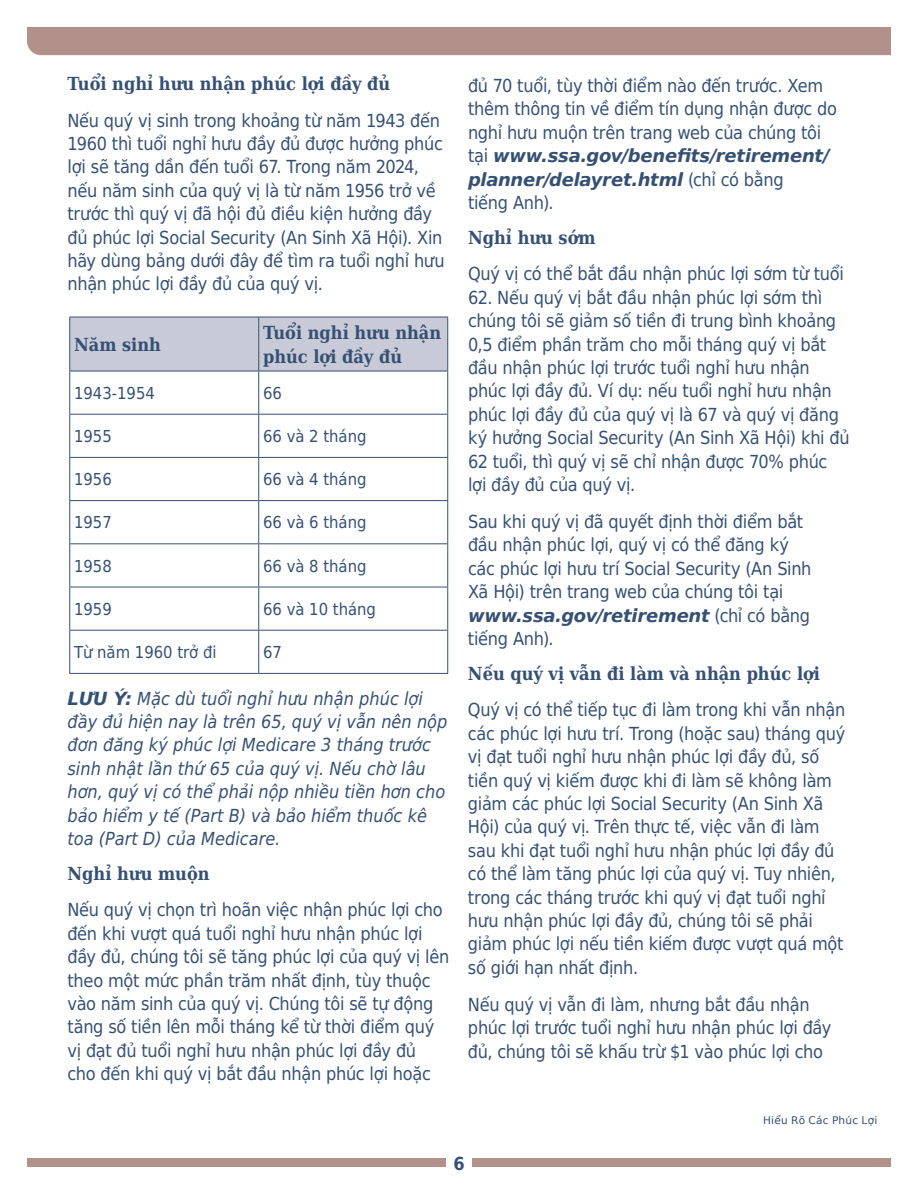
<style>
.page{position:relative;width:918px;height:1188px;background:#fff}
.page>*{position:absolute;margin:0;border:0;box-sizing:border-box;transform-origin:0 0}
.t1{font:18px/23.4px "DejaVu Sans Condensed";letter-spacing:-.015em;color:#355073}
.t2{font:italic 18px/23.4px "DejaVu Sans Condensed";color:#355073}
.t3{font:700 18px/24px "DejaVu Serif Condensed";color:#355073}
.t4{font:700 18px "DejaVu Sans Condensed";color:#355073}
.t5{font:16.5px "DejaVu Sans Condensed";color:#355073}
.t6{font:10.5px "DejaVu Sans";letter-spacing:.025em;color:#355073}
.s1{font-family:"DejaVu Sans";font-weight:700}
.s2{font-family:"DejaVu Sans";font-weight:700;font-style:italic}
</style>
<div class="page">
<div style="left:27px;top:1159px;width:419px;height:8px;background:#b19189"></div>
<div style="left:472px;top:1159px;width:419px;height:8px;background:#b19189"></div>
<div style="left:27px;top:27px;width:864px;height:28px;background:#b19189"></div>
<div style="left:70px;top:318px;width:377px;height:53px;background:#c8cad7"></div>
<hr style="left:69px;top:317px;width:190px;height:1px;background:#355073">
<hr style="left:69px;top:317px;width:1px;height:54px;background:#355073">
<hr style="left:259px;top:317px;width:189px;height:1px;background:#355073">
<hr style="left:258px;top:317px;width:1px;height:54px;background:#355073">
<hr style="left:447px;top:317px;width:1px;height:54px;background:#355073">
<hr style="left:69px;top:371px;width:190px;height:1px;background:#355073">
<hr style="left:69px;top:371px;width:1px;height:43px;background:#355073">
<hr style="left:259px;top:371px;width:189px;height:1px;background:#355073">
<hr style="left:258px;top:371px;width:1px;height:43px;background:#355073">
<hr style="left:447px;top:371px;width:1px;height:43px;background:#355073">
<hr style="left:69px;top:414px;width:190px;height:1px;background:#355073">
<hr style="left:69px;top:415px;width:1px;height:42px;background:#355073">
<hr style="left:259px;top:414px;width:189px;height:1px;background:#355073">
<hr style="left:258px;top:415px;width:1px;height:42px;background:#355073">
<hr style="left:447px;top:415px;width:1px;height:42px;background:#355073">
<hr style="left:69px;top:457px;width:190px;height:1px;background:#355073">
<hr style="left:69px;top:458px;width:1px;height:42px;background:#355073">
<hr style="left:259px;top:457px;width:189px;height:1px;background:#355073">
<hr style="left:258px;top:458px;width:1px;height:42px;background:#355073">
<hr style="left:447px;top:458px;width:1px;height:42px;background:#355073">
<hr style="left:69px;top:500px;width:190px;height:1px;background:#355073">
<hr style="left:69px;top:501px;width:1px;height:42px;background:#355073">
<hr style="left:259px;top:500px;width:189px;height:1px;background:#355073">
<hr style="left:258px;top:501px;width:1px;height:42px;background:#355073">
<hr style="left:447px;top:501px;width:1px;height:42px;background:#355073">
<hr style="left:69px;top:543px;width:190px;height:1px;background:#355073">
<hr style="left:69px;top:544px;width:1px;height:43px;background:#355073">
<hr style="left:259px;top:543px;width:189px;height:1px;background:#355073">
<hr style="left:258px;top:544px;width:1px;height:43px;background:#355073">
<hr style="left:447px;top:544px;width:1px;height:43px;background:#355073">
<hr style="left:69px;top:587px;width:190px;height:1px;background:#355073">
<hr style="left:69px;top:587px;width:1px;height:43px;background:#355073">
<hr style="left:259px;top:587px;width:189px;height:1px;background:#355073">
<hr style="left:258px;top:587px;width:1px;height:43px;background:#355073">
<hr style="left:447px;top:587px;width:1px;height:43px;background:#355073">
<hr style="left:69px;top:630px;width:190px;height:1px;background:#355073">
<hr style="left:69px;top:631px;width:1px;height:42px;background:#355073">
<hr style="left:259px;top:630px;width:189px;height:1px;background:#355073">
<hr style="left:258px;top:631px;width:1px;height:42px;background:#355073">
<hr style="left:447px;top:631px;width:1px;height:42px;background:#355073">
<hr style="left:69px;top:673px;width:190px;height:1px;background:#355073">
<hr style="left:259px;top:673px;width:189px;height:1px;background:#355073">
<h2 class="t3" style="left:68px;top:71px;width:324px">Tuổi nghỉ hưu nhận phúc lợi đầy đủ</h2>
<p class="t1" style="left:68px;top:108px;width:379px">Nếu quý vị sinh trong khoảng từ năm 1943 đến 1960 thì tuổi nghỉ hưu đầy đủ được hưởng phúc lợi sẽ tăng dần đến tuổi 67. Trong năm 2024, nếu năm sinh của quý vị là từ năm 1956 trở về trước thì quý vị đã hội đủ điều kiện hưởng đầy đủ phúc lợi Social Security (An Sinh Xã Hội). Xin hãy dùng bảng dưới đây để tìm ra tuổi nghỉ hưu nhận phúc lợi đầy đủ của quý vị.</p>
<p class="t3" style="left:74px;top:332px;width:88px">Năm sinh</p>
<p class="t3" style="left:263px;top:320px;width:180px">Tuổi nghỉ hưu nhận phúc lợi đầy đủ</p>
<p class="t5" style="left:74px;top:380px;width:82px">1943-1954</p>
<p class="t5" style="left:263px;top:380px;width:20px">66</p>
<p class="t5" style="left:74px;top:423px;width:39px">1955</p>
<p class="t5" style="left:263px;top:423px;width:105px">66 và 2 tháng</p>
<p class="t5" style="left:74px;top:466px;width:39px">1956</p>
<p class="t5" style="left:263px;top:466px;width:105px">66 và 4 tháng</p>
<p class="t5" style="left:74px;top:509px;width:39px">1957</p>
<p class="t5" style="left:263px;top:509px;width:105px">66 và 6 tháng</p>
<p class="t5" style="left:74px;top:552px;width:39px">1958</p>
<p class="t5" style="left:263px;top:552px;width:105px">66 và 8 tháng</p>
<p class="t5" style="left:74px;top:596px;width:39px">1959</p>
<p class="t5" style="left:263px;top:596px;width:114px">66 và 10 tháng</p>
<p class="t5" style="left:74px;top:639px;width:144px">Từ năm 1960 trở đi</p>
<p class="t5" style="left:263px;top:639px;width:20px">67</p>
<p class="t2" style="left:68px;top:687px;width:381px"><span class="s1">LƯU Ý:</span> Mặc dù tuổi nghỉ hưu nhận phúc lợi đầy đủ hiện nay là trên 65, quý vị vẫn nên nộp đơn đăng ký phúc lợi Medicare 3 tháng trước sinh nhật lần thứ 65 của quý vị. Nếu chờ lâu hơn, quý vị có thể phải nộp nhiều tiền hơn cho bảo hiểm y tế (Part B) và bảo hiểm thuốc kê toa (Part D) của Medicare.</p>
<h2 class="t3" style="left:68px;top:861px;width:144px">Nghỉ hưu muộn</h2>
<p class="t1" style="left:68px;top:898px;width:383px">Nếu quý vị chọn trì hoãn việc nhận phúc lợi cho đến khi vượt quá tuổi nghỉ hưu nhận phúc lợi đầy đủ, chúng tôi sẽ tăng phúc lợi của quý vị lên theo một mức phần trăm nhất định, tùy thuộc vào năm sinh của quý vị. Chúng tôi sẽ tự động tăng số tiền lên mỗi tháng kể từ thời điểm quý vị đạt đủ tuổi nghỉ hưu nhận phúc lợi đầy đủ<br>cho đến khi quý vị bắt đầu nhận phúc lợi hoặc</p>
<p class="t1" style="left:468px;top:74px;width:371px">đủ 70 tuổi, tùy thời điểm nào đến trước. Xem thêm thông tin về điểm tín dụng nhận được do nghỉ hưu muộn trên trang web của chúng tôi tại <span class="s2">www.ssa.gov/benefits/retirement/ planner/delayret.html</span> (chỉ có bằng<br>tiếng Anh).</p>
<h2 class="t3" style="left:468px;top:225px;width:129px">Nghỉ hưu sớm</h2>
<p class="t1" style="left:468px;top:262px;width:378px">Quý vị có thể bắt đầu nhận phúc lợi sớm từ tuổi</p>
<p class="t1" style="left:468px;top:285px;width:383px">62. Nếu quý vị bắt đầu nhận phúc lợi sớm thì chúng tôi sẽ giảm số tiền đi trung bình khoảng 0,5 điểm phần trăm cho mỗi tháng quý vị bắt đầu nhận phúc lợi trước tuổi nghỉ hưu nhận phúc lợi đầy đủ. Ví dụ: nếu tuổi nghỉ hưu nhận phúc lợi đầy đủ của quý vị là 67 và quý vị đăng ký hưởng Social Security (An Sinh Xã Hội) khi đủ 62 tuổi, thì quý vị sẽ chỉ nhận được 70% phúc lợi đầy đủ của quý vị.</p>
<p class="t1" style="left:468px;top:510px;width:345px">Sau khi quý vị đã quyết định thời điểm bắt đầu nhận phúc lợi, quý vị có thể đăng ký các phúc lợi hưu trí Social Security (An Sinh Xã Hội) trên trang web của chúng tôi tại <span class="s2">www.ssa.gov/retirement</span> (chỉ có bằng tiếng Anh).</p>
<h2 class="t3" style="left:468px;top:661px;width:354px">Nếu quý vị vẫn đi làm và nhận phúc lợi</h2>
<p class="t1" style="left:468px;top:698px;width:379px">Quý vị có thể tiếp tục đi làm trong khi vẫn nhận các phúc lợi hưu trí. Trong (hoặc sau) tháng quý vị đạt tuổi nghỉ hưu nhận phúc lợi đầy đủ, số tiền quý vị kiếm được khi đi làm sẽ không làm giảm các phúc lợi Social Security (An Sinh Xã Hội) của quý vị. Trên thực tế, việc vẫn đi làm sau khi đạt tuổi nghỉ hưu nhận phúc lợi đầy đủ có thể làm tăng phúc lợi của quý vị. Tuy nhiên, trong các tháng trước khi quý vị đạt tuổi nghỉ hưu nhận phúc lợi đầy đủ, chúng tôi sẽ phải giảm phúc lợi nếu tiền kiếm được vượt quá một số giới hạn nhất định.</p>
<p class="t1" style="left:468px;top:992px;width:365px">Nếu quý vị vẫn đi làm, nhưng bắt đầu nhận phúc lợi trước tuổi nghỉ hưu nhận phúc lợi đầy đủ, chúng tôi sẽ khấu trừ $1 vào phúc lợi cho</p>
<p class="t6" style="left:763px;top:1112px;width:116px">Hiểu Rõ Các Phúc Lợi</p>
<p class="t4" style="left:453px;top:1148px;width:13px">6</p>
</div>
